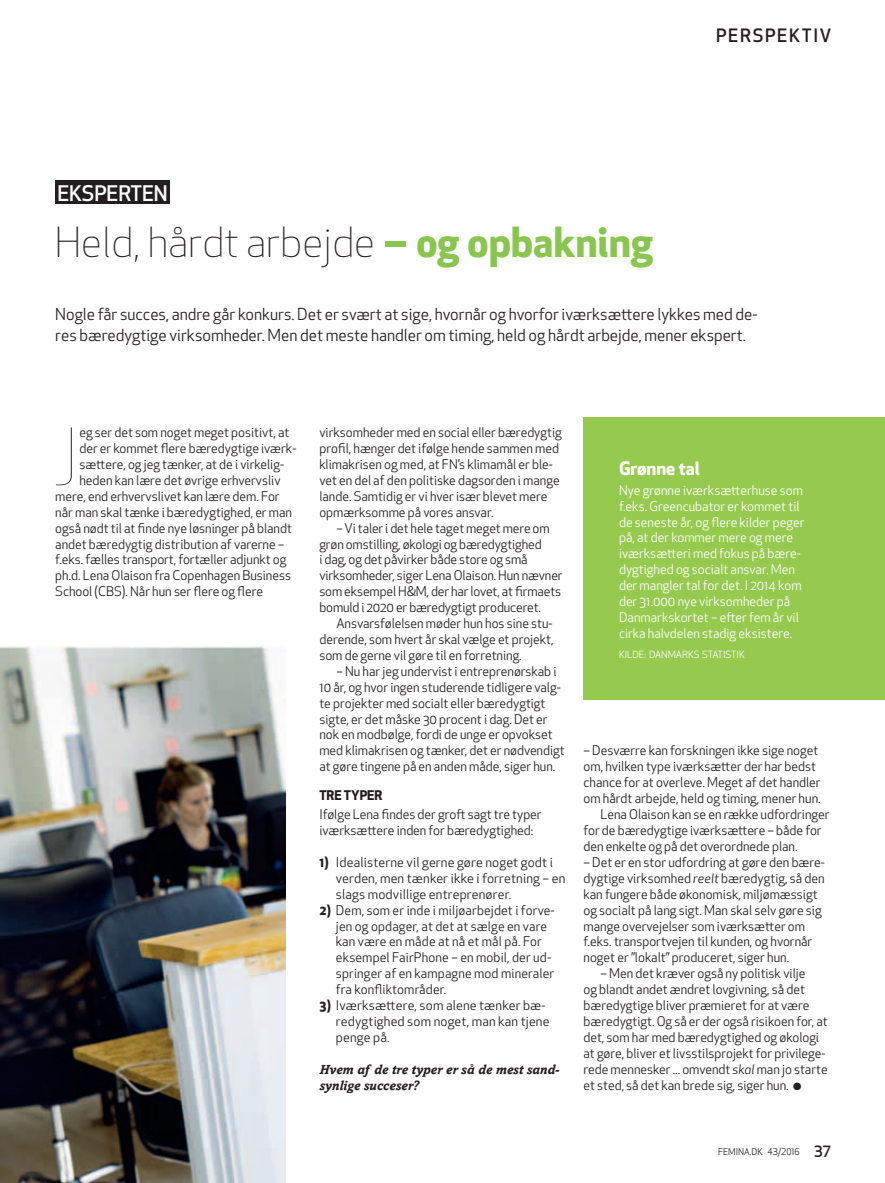
<style>
.page{position:relative;width:885px;height:1183px;background:#fff}
.page>*{position:absolute;margin:0;border:0;box-sizing:border-box;transform-origin:0 0}
.t1{font:100 76.65px "Apex New";color:#231f20}
.t2{font:300 40.5px "Apex New";color:#231f20}
.t3{font:500 21px "Apex New";color:#fff}
.t4{font:500 18px "Apex New";letter-spacing:.09em;color:#231f20}
.t5{font:700 18px "Apex New";color:#fff}
.t6{font:16.2px/21px "Apex New";color:#231f20}
.t7{font:italic 700 13.35px/15.9px "Amasis MT Std";color:#231f20}
.t8{font:13.05px/15.9px "Apex New";color:#231f20}
.t9{font:13.05px/15.9px "Apex New";color:#fff}
.t10{font:700 13.05px "Apex New";color:#231f20}
.t11{font:9.75px "Apex New";color:#fff}
.t12{font:9px "Apex New";color:#231f20}
.s1{font-weight:700;color:#89c650}
.s2{font-weight:700}
.s3{font-style:italic;font-size:12.9px}
.s4{font-weight:500;font-size:15px}
</style>
<div class="page">
<div style="left:583px;top:417px;width:301px;height:282px;background:#96ca4e"></div>
<img style="left:0;top:646px;width:285px;height:536px">
<div style="left:55px;top:180px;width:115px;height:24px;background:#231f20"></div>
<h3 class="t3" style="left:57px;top:179px;width:112px">EKSPERTEN</h3>
<h2 class="t2" style="left:55px;top:217px;width:599px">Held, hårdt arbejde <span class="s1">– og opbakning</span></h2>
<h3 class="t4" style="left:716px;top:23px;width:117px">PERSPEKTIV</h3>
<p class="t6" style="left:55px;top:304px;width:703px">Nogle får succes, andre går konkurs. Det er svært at sige, hvornår og hvorfor iværksættere lykkes med de&shy;res bæredygtige virksomheder. Men det meste handler om timing, held og hårdt arbejde, mener ekspert.</p>
<h1 class="t1" style="left:54px;top:410px;width:26px">J</h1>
<p class="t8" style="left:79px;top:424px;width:211px">eg ser det som noget meget positivt, at</p>
<p class="t8" style="left:79px;top:440px;width:218px">der er kommet flere bæredygtige iværk-</p>
<p class="t8" style="left:79px;top:456px;width:206px">sættere, og jeg tænker, at de i virkelig-</p>
<p class="t8" style="left:79px;top:472px;width:203px">heden kan lære det øvrige erhvervsliv</p>
<p class="t8" style="left:55px;top:488px;width:226px">mere, end erhvervslivet kan lære dem. For</p>
<p class="t8" style="left:55px;top:504px;width:238px">når man skal tænke i bæredygtighed, er man</p>
<p class="t8" style="left:55px;top:520px;width:238px">også nødt til at finde nye løsninger på blandt</p>
<p class="t8" style="left:55px;top:535px;width:230px">andet bæredygtig distribution af varerne –</p>
<p class="t8" style="left:55px;top:551px;width:233px">f.eks. fælles transport, fortæller adjunkt og</p>
<p class="t8" style="left:55px;top:567px;width:237px">ph.d. Lena Olaison fra Copenhagen Business</p>
<p class="t8" style="left:55px;top:583px;width:209px">School (CBS). Når hun ser flere og flere</p>
<p class="t8" style="left:319px;top:424px;width:244px">virksomheder med en social eller bæredygtig profil, hænger det ifølge hende sammen med klimakrisen og med, at FN’s klimamål er ble&shy;vet en del af den politiske dagsorden i mange lande. Samtidig er vi hver især blevet mere opmærksomme på vores ansvar.</p>
<p class="t8" style="left:319px;top:520px;width:245px;text-indent:17px">– Vi taler i det hele taget meget mere om grøn omstilling, økologi og bæredygtighed<br>i dag, og det påvirker både store og små virksomheder, siger Lena Olaison. Hun nævner som eksempel H&amp;M, der har lovet, at firmaets bomuld i 2020 er bæredygtigt produceret.</p>
<p class="t8" style="left:319px;top:615px;width:235px;text-align:justify;text-indent:17px">Ansvarsfølelsen møder hun hos sine stu&shy;derende, som hvert år skal vælge et projekt, som de gerne vil gøre til en forretning.</p>
<p class="t8" style="left:319px;top:663px;width:247px;text-indent:17px">– Nu har jeg undervist i entreprenørskab i 10 år, og hvor ingen studerende tidligere valg&shy;te projekter med socialt eller bæredygtigt sigte, er det måske 30 procent i dag. Det er nok en modbølge, fordi de unge er opvokset med klimakrisen og tænker, det er nødvendigt at gøre tingene på en anden måde, siger hun.</p>
<p class="t10" style="left:319px;top:785px;width:64px">TRE TYPER</p>
<p class="t8" style="left:319px;top:806px;width:224px">Ifølge Lena findes der groft sagt tre typer iværksættere inden for bæredygtighed:</p>
<p class="t8" style="left:336px;top:853px;width:231px;text-indent:-17px"><span class="s2">1)</span> Idealisterne vil gerne gøre noget godt i verden, men tænker ikke i forretning – en slags modvillige entreprenører.</p>
<p class="t8" style="left:336px;top:901px;width:220px;text-indent:-16px"><span class="s2">2)</span> Dem, som er inde i miljøarbejdet i forve&shy;jen og opdager, at det at sælge en vare kan være en måde at nå et mål på. For eksempel FairPhone – en mobil, der ud&shy;springer af en kampagne mod mineraler fra konfliktområder.</p>
<p class="t8" style="left:336px;top:997px;width:215px;text-indent:-17px"><span class="s2">3)</span> Iværksættere, som alene tænker bæ&shy;redygtighed som noget, man kan tjene penge på.</p>
<p class="t7" style="left:319px;top:1060px;width:242px">Hvem af de tre typer er så de mest sand&shy;synlige succeser?</p>
<h3 class="t5" style="left:619px;top:455px;width:82px">Grønne tal</h3>
<p class="t9" style="left:619px;top:482px;width:187px">Nye grønne iværksætterhuse som f.eks. Greencubator er kommet til de seneste år, og flere kilder peger på, at der kommer mere og mere iværksætteri med fokus på bære&shy;dygtighed og socialt ansvar. Men der mangler tal for det. I 2014 kom der 31.000 nye virksomheder på<br>Danmarkskortet – efter fem år vil cirka halvdelen stadig eksistere.</p>
<p class="t11" style="left:619px;top:647px;width:127px">KILDE: DANMARKS STATISTIK</p>
<p class="t8" style="left:583px;top:742px;width:236px">– Desværre kan forskningen ikke sige noget</p>
<p class="t8" style="left:583px;top:758px;width:234px">om, hvilken type iværksætter der har bedst</p>
<p class="t8" style="left:583px;top:774px;width:239px">chance for at overleve. Meget af det handler</p>
<p class="t8" style="left:583px;top:790px;width:239px">om hårdt arbejde, held og timing, mener hun.</p>
<p class="t8" style="left:600px;top:806px;width:230px">Lena Olaison kan se en række udfordringer</p>
<p class="t8" style="left:583px;top:822px;width:239px">for de bæredygtige iværksættere – både for</p>
<p class="t8" style="left:583px;top:838px;width:215px">den enkelte og på det overordnede plan.</p>
<p class="t8" style="left:583px;top:853px;width:243px">– Det er en stor udfordring at gøre den bære&shy;dygtige virksomhed <span class="s3">reelt</span> bæredygtig, så den kan fungere både økonomisk, miljømæssigt og socialt på lang sigt. Man skal selv gøre sig mange overvejelser som iværksætter om f.eks. transportvejen til kunden, og hvornår noget er ”lokalt” produceret, siger hun.</p>
<p class="t8" style="left:583px;top:965px;width:246px;text-indent:17px">– Men det kræver også ny politisk vilje<br>og blandt andet ændret lovgivning, så det bæredygtige bliver præmieret for at være bæredygtigt. Og så er der også risikoen for, at det, som har med bæredygtighed og økologi at gøre, bliver et livsstilsprojekt for privilege&shy;rede mennesker ... omvendt <span class="s3">skal</span> man jo starte et sted, så det kan brede sig, siger hun. ●</p>
<p class="t12" style="left:718px;top:1145px;width:114px">FEMINA.DK 43/2016 <span class="s4">37</span></p>
</div>
